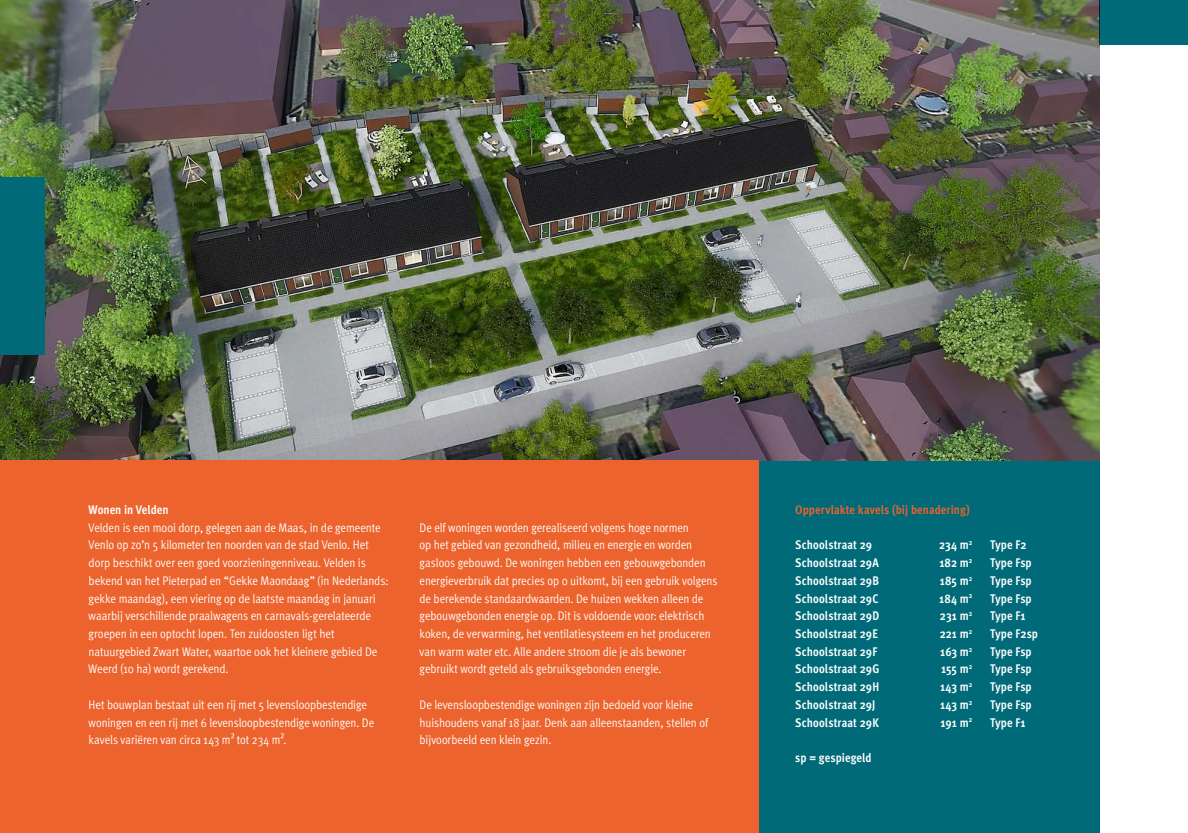
<style>
.page{position:relative;width:1188px;height:833px;background:#fff}
.page>*{position:absolute;margin:0;border:0;box-sizing:border-box;transform-origin:0 0}
.t1{font:12.5px/17.8px "Meta OT Cond Norm";letter-spacing:-.005em;color:#fff}
.t2{font:700 condensed 12.5px "Meta OT";letter-spacing:.01em;color:#fff}
.t3{font:700 condensed 12.5px "Meta OT";letter-spacing:.01em;color:#ec632d}
</style>
<div class="page">
<div style="left:758px;top:461px;width:340px;height:372px;background:#006a78"></div>
<img style="left:0;top:0;width:1098px;height:461px">
<div style="left:0;top:177px;width:44px;height:177px;background:#006a78"></div>
<div style="left:0;top:461px;width:758px;height:372px;background:#ec632d"></div>
<div style="left:1098px;top:0;width:89px;height:44px;background:#006a78"></div>
<p class="t2" style="left:29px;top:370px;width:8px">2</p>
<p class="t2" style="left:89px;top:501px;width:81px">Wonen in Velden</p>
<p class="t1" style="left:89px;top:518px;width:301px">Velden is een mooi dorp, gelegen aan de Maas, in de gemeente Venlo op zo’n 5 kilometer ten noorden van de stad Venlo. Het dorp beschikt over een goed voorzieningenniveau. Velden is bekend van het Pieterpad en “Gekke Maondaag” (in Nederlands: gekke maandag), een viering op de laatste maandag in januari waarbij verschillende praalwagens en carnavals-gerelateerde groepen in een optocht lopen. Ten zuidoosten ligt het natuurgebied Zwart Water, waartoe ook het kleinere gebied De Weerd (10 ha) wordt gerekend.</p>
<p class="t1" style="left:89px;top:695px;width:287px">Het bouwplan bestaat uit een rij met 5 levensloopbestendige woningen en een rij met 6 levensloopbestendige woningen. De kavels variëren van circa 143 m² tot 234 m².</p>
<p class="t1" style="left:419px;top:518px;width:299px">De elf woningen worden gerealiseerd volgens hoge normen<br>op het gebied van gezondheid, milieu en energie en worden gasloos gebouwd. De woningen hebben een gebouwgebonden energieverbruik dat precies op 0 uitkomt, bij een gebruik volgens de berekende standaardwaarden. De huizen wekken alleen de gebouwgebonden energie op. Dit is voldoende voor: elektrisch koken, de verwarming, het ventilatiesysteem en het produceren van warm water etc. Alle andere stroom die je als bewoner gebruikt wordt geteld als gebruiksgebonden energie.</p>
<p class="t1" style="left:419px;top:695px;width:290px">De levensloopbestendige woningen zijn bedoeld voor kleine huishoudens vanaf 18 jaar. Denk aan alleenstaanden, stellen of bijvoorbeeld een klein gezin.</p>
<p class="t3" style="left:795px;top:501px;width:176px">Oppervlakte kavels (bij benadering)</p>
<p class="t2" style="left:795px;top:537px;width:78px">Schoolstraat 29</p>
<p class="t2" style="left:938px;top:537px;width:35px">234 m<sup>2</sup></p>
<p class="t2" style="left:989px;top:537px;width:38px">Type F2</p>
<p class="t2" style="left:795px;top:555px;width:85px">Schoolstraat 29A</p>
<p class="t2" style="left:939px;top:555px;width:35px">182 m<sup>2</sup></p>
<p class="t2" style="left:989px;top:555px;width:43px">Type Fsp</p>
<p class="t2" style="left:795px;top:572px;width:85px">Schoolstraat 29B</p>
<p class="t2" style="left:939px;top:572px;width:34px">185 m<sup>2</sup></p>
<p class="t2" style="left:989px;top:572px;width:43px">Type Fsp</p>
<p class="t2" style="left:795px;top:590px;width:85px">Schoolstraat 29C</p>
<p class="t2" style="left:939px;top:590px;width:35px">184 m<sup>2</sup></p>
<p class="t2" style="left:989px;top:590px;width:43px">Type Fsp</p>
<p class="t2" style="left:795px;top:608px;width:85px">Schoolstraat 29D</p>
<p class="t2" style="left:939px;top:608px;width:34px">231 m<sup>2</sup></p>
<p class="t2" style="left:989px;top:608px;width:37px">Type F1</p>
<p class="t2" style="left:795px;top:625px;width:84px">Schoolstraat 29E</p>
<p class="t2" style="left:939px;top:625px;width:34px">221 m<sup>2</sup></p>
<p class="t2" style="left:989px;top:625px;width:49px">Type F2sp</p>
<p class="t2" style="left:795px;top:643px;width:83px">Schoolstraat 29F</p>
<p class="t2" style="left:939px;top:643px;width:34px">163 m<sup>2</sup></p>
<p class="t2" style="left:989px;top:643px;width:43px">Type Fsp</p>
<p class="t2" style="left:795px;top:661px;width:86px">Schoolstraat 29G</p>
<p class="t2" style="left:940px;top:661px;width:33px">155 m<sup>2</sup></p>
<p class="t2" style="left:989px;top:661px;width:43px">Type Fsp</p>
<p class="t2" style="left:795px;top:679px;width:85px">Schoolstraat 29H</p>
<p class="t2" style="left:939px;top:679px;width:34px">143 m<sup>2</sup></p>
<p class="t2" style="left:989px;top:679px;width:43px">Type Fsp</p>
<p class="t2" style="left:795px;top:696px;width:82px">Schoolstraat 29J</p>
<p class="t2" style="left:939px;top:696px;width:34px">143 m<sup>2</sup></p>
<p class="t2" style="left:989px;top:696px;width:43px">Type Fsp</p>
<p class="t2" style="left:795px;top:714px;width:85px">Schoolstraat 29K</p>
<p class="t2" style="left:940px;top:714px;width:33px">191 m<sup>2</sup></p>
<p class="t2" style="left:989px;top:714px;width:37px">Type F1</p>
<p class="t2" style="left:795px;top:749px;width:78px">sp = gespiegeld</p>
</div>
